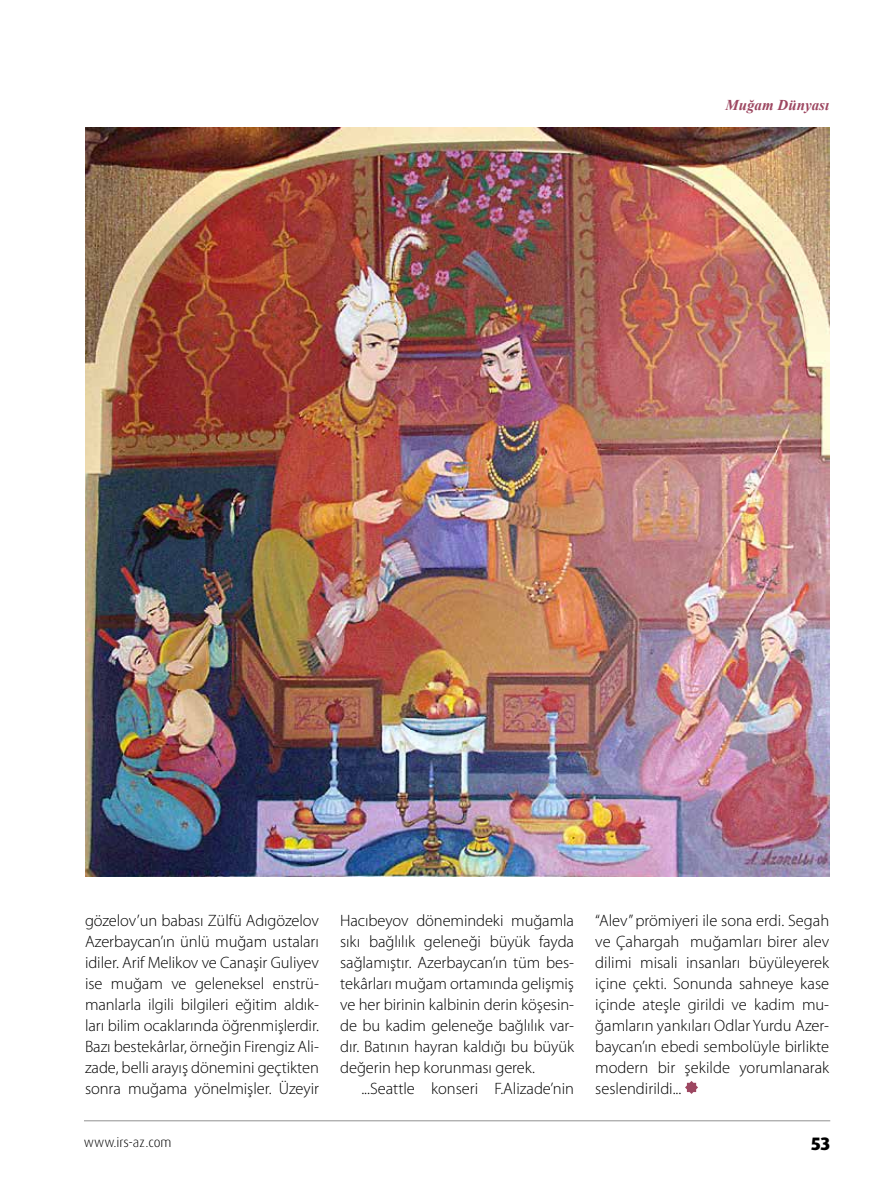
<style>
.page{position:relative;width:893px;height:1191px;background:#fff}
.page>*{position:absolute;margin:0;border:0;box-sizing:border-box;transform-origin:0 0}
.t1{font:800 18px "Dax Pro";color:#000}
.t2{font:300 16.5px/21px "Myriad Pro";letter-spacing:-.005em;color:#000;text-align:justify}
.t3{font:italic 700 15px "Times New Roman";color:#9d4761}
.t4{font:300 13.5px "Dax Pro";color:#000}
</style>
<div class="page">
<hr style="left:84px;top:1120px;width:746px;height:1px;background:#909090">
<svg style="left:685px;top:1081px;width:13px;height:13px"></svg>
<img style="left:85px;top:128px;width:744px;height:748px">
<p class="t3" style="left:725px;top:94px;width:105px">Muğam Dünyası</p>
<p class="t2" style="left:85px;top:910px;width:235px">gözelov’un babası Zülfü Adıgözelov Azerbaycan’ın ünlü muğam ustaları idiler. Arif Melikov ve Canaşir Guliyev ise muğam ve geleneksel enstrü&shy;manlarla ilgili bilgileri eğitim aldık&shy;ları bilim ocaklarında öğrenmişlerdir.<br>Bazı bestekârlar, örneğin Firengiz Ali&shy;zade, belli arayış dönemini geçtikten sonra muğama yönelmişler. Üzeyir</p>
<p class="t2" style="left:340px;top:910px;width:235px">Hacıbeyov dönemindeki muğamla sıkı bağlılık geleneği büyük fayda sağlamıştır. Azerbaycan’ın tüm bes&shy;tekârları muğam ortamında gelişmiş ve her birinin kalbinin derin köşesin&shy;de bu kadim geleneğe bağlılık var&shy;dır. Batının hayran kaldığı bu büyük değerin hep korunması gerek.</p>
<p class="t2" style="left:361px;top:1078px;width:214px">...Seattle konseri F.Alizade’nin</p>
<p class="t2" style="left:595px;top:910px;width:235px">“Alev” prömiyeri ile sona erdi. Segah ve Çahargah muğamları birer alev dilimi misali insanları büyüleyerek içine çekti. Sonunda sahneye kase içinde ateşle girildi ve kadim mu&shy;ğamların yankıları Odlar Yurdu Azer&shy;baycan’ın ebedi sembolüyle birlikte modern bir şekilde yorumlanarak seslendirildi...</p>
<p class="t4" style="left:84px;top:1133px;width:89px">www.irs-az.com</p>
<p class="t1" style="left:811px;top:1131px;width:21px">53</p>
</div>
